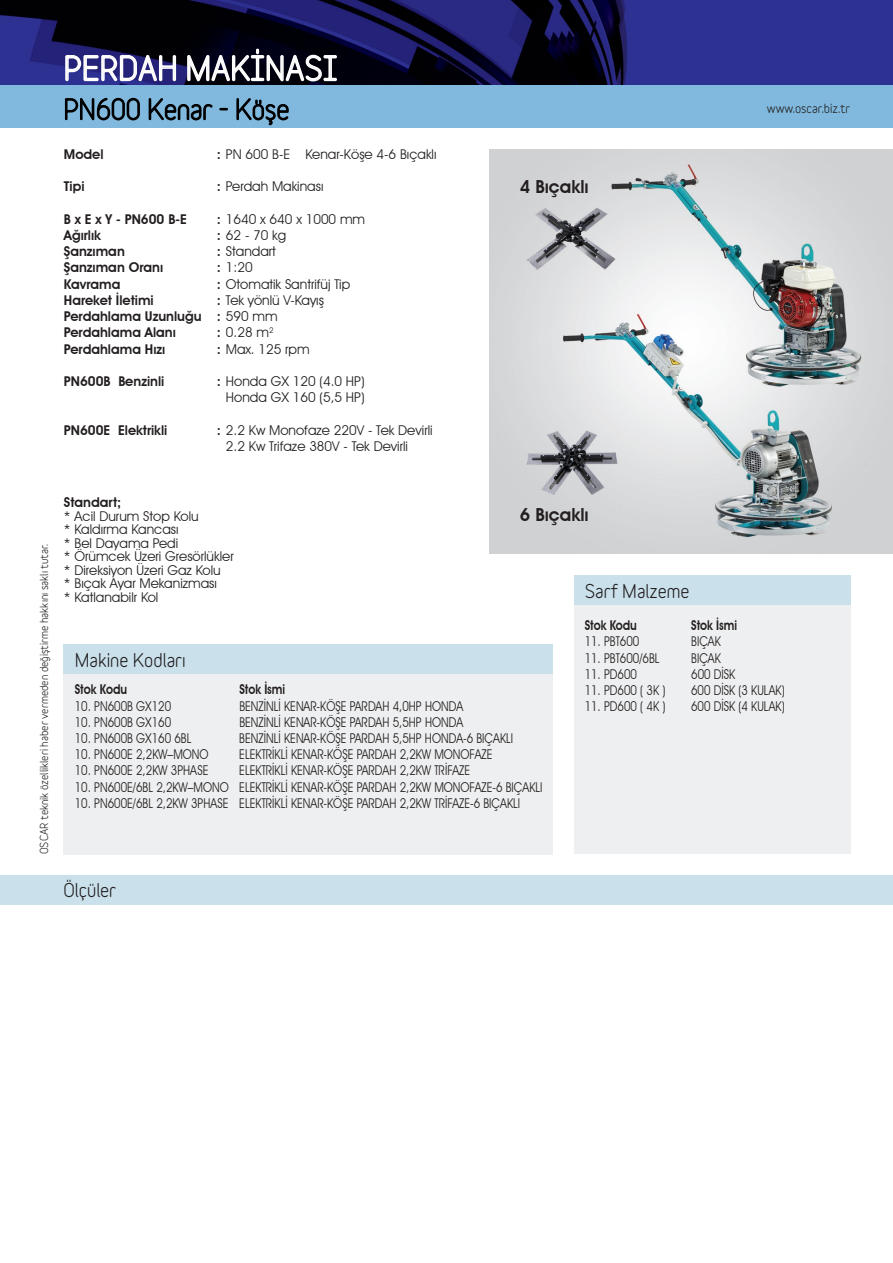
<style>
.page{position:relative;width:893px;height:1263px;background:#fff}
.page>*{position:absolute;margin:0;border:0;box-sizing:border-box;transform-origin:0 0}
.t1{font:700 31.5px "Variable";color:#fff}
.t2{font:700 18px "Variable";color:#231f20}
.t3{font:600 18px "Avant Garde IT Cby BT";color:#231f20}
.t4{font:13.5px "Avant Garde IT Cby BT";color:#231f20;scale:.85 1}
.t5{font:13.5px/13.5px "Avant Garde IT Cby BT";color:#231f20}
.t6{font:600 13.5px/16.2px "Avant Garde IT Cby BT";color:#231f20}
.t7{font:600 13.5px "Avant Garde IT Cby BT";color:#231f20;scale:.85 1}
.t8{font:700 12px "Variable";color:#231f20}
.t9{font:700 10.5px "Variable";color:#231f20}
.s1{font-weight:600}
.s2{font-weight:400}
</style>
<div class="page">
<img style="left:489px;top:150px;width:404px;height:404px">
<div style="left:574px;top:605px;width:277px;height:249px;background:#eeeff0"></div>
<div style="left:574px;top:575px;width:277px;height:30px;background:#cae1ec"></div>
<div style="left:64px;top:674px;width:489px;height:180px;background:#eeeff0"></div>
<div style="left:64px;top:644px;width:489px;height:30px;background:#cae1ec"></div>
<img style="left:0;top:0;width:893px;height:85px">
<div style="left:0;top:85px;width:893px;height:43px;background:#80b9dd"></div>
<svg style="left:64px;top:97px;width:76px;height:24px"></svg>
<svg style="left:148px;top:98px;width:65px;height:23px"></svg>
<svg style="left:219px;top:108px;width:9px;height:2px"></svg>
<svg style="left:236px;top:98px;width:53px;height:28px"></svg>
<svg style="left:65px;top:54px;width:112px;height:31px;background:#6868a1"></svg>
<svg style="left:186px;top:48px;width:152px;height:37px;background:#42424d"></svg>
<div style="left:0;top:875px;width:893px;height:30px;background:#cae1ec"></div>
<h1 class="t1" style="left:64px;top:49px;width:275px">PERDAH MAKİNASI</h1>
<p class="t6" style="left:64px;top:146px;width:41px">Model</p>
<p class="t5" style="left:217px;top:147px;width:221px"><span class="s1">:</span> PN 600 B-E Kenar-Köşe 4-6 Bıçaklı</p>
<p class="t6" style="left:64px;top:178px;width:22px">Tipi</p>
<p class="t5" style="left:217px;top:180px;width:108px"><span class="s1">:</span> Perdah Makinası</p>
<p class="t6" style="left:64px;top:211px;width:125px">B x E x Y - PN600 B-E</p>
<p class="t5" style="left:217px;top:212px;width:150px"><span class="s1">:</span> 1640 x 640 x 1000 mm</p>
<p class="t6" style="left:64px;top:227px;width:39px">Ağırlık</p>
<p class="t5" style="left:217px;top:228px;width:71px"><span class="s1">:</span> 62 - 70 kg</p>
<p class="t6" style="left:64px;top:243px;width:62px">Şanzıman</p>
<p class="t5" style="left:217px;top:245px;width:61px"><span class="s1">:</span> Standart</p>
<p class="t6" style="left:64px;top:259px;width:101px">Şanzıman Oranı</p>
<p class="t5" style="left:217px;top:261px;width:38px"><span class="s1">:</span> 1:20</p>
<p class="t6" style="left:64px;top:276px;width:58px">Kavrama</p>
<p class="t5" style="left:217px;top:277px;width:135px"><span class="s1">:</span> Otomatik Santrifüj Tip</p>
<p class="t6" style="left:64px;top:292px;width:91px">Hareket İletimi</p>
<p class="t6" style="left:64px;top:292px;width:262px;text-indent:153px">: <span class="s2">Tek yönlü V-Kayış<br></span>Perdahlama Uzunluğu : <span class="s2">590 mm<br></span>Perdahlama Alanı</p>
<p class="t5" style="left:217px;top:326px;width:58px"><span class="s1">:</span> 0.28 m<sup>2</sup></p>
<p class="t6" style="left:64px;top:340px;width:103px">Perdahlama Hızı</p>
<p class="t5" style="left:217px;top:342px;width:95px"><span class="s1">:</span> Max. 125 rpm</p>
<p class="t6" style="left:64px;top:373px;width:102px">PN600B Benzinli</p>
<p class="t5" style="left:217px;top:373px;width:149px;line-height:16.2px;text-align:right"><span class="s1">:</span> Honda GX 120 (4.0 HP)<br>Honda GX 160 (5,5 HP)</p>
<p class="t6" style="left:64px;top:421px;width:105px">PN600E Elektrikli</p>
<p class="t5" style="left:226px;top:421px;width:208px;line-height:16.2px;text-indent:-9px"><span class="s1">:</span> 2.2 Kw Monofaze 220V - Tek Devirli<br>2.2 Kw Trifaze 380V - Tek Devirli</p>
<h2 class="t3" style="left:520px;top:176px;width:70px">4 Bıçaklı</h2>
<p class="t8" style="left:767px;top:101px;width:85px">www.oscar.biz.tr</p>
<p class="t9" style="left:38px;top:854px;width:312px;rotate:-90deg">OSCAR teknik özellikleri haber vermeden değiştirme hakkını saklı tutar.</p>
<p class="t6" style="left:64px;top:494px;width:59px">Standart;</p>
<p class="t5" style="left:64px;top:509px;width:171px">* Acil Durum Stop Kolu<br>* Kaldırma Kancası<br>* Bel Dayama Pedi<br>* Örümcek Üzeri Gresörlükler * Direksiyon Üzeri Gaz Kolu<br>* Bıçak Ayar Mekanizması<br>* Katlanabilr Kol</p>
<h2 class="t3" style="left:520px;top:503px;width:70px">6 Bıçaklı</h2>
<h2 class="t2" style="left:585px;top:580px;width:106px">Sarf Malzeme</h2>
<h2 class="t2" style="left:75px;top:649px;width:113px">Makine Kodları</h2>
<p class="t7" style="left:75px;top:681px;width:63px">Stok Kodu</p>
<p class="t7" style="left:239px;top:681px;width:56px">Stok İsmi</p>
<p class="t4" style="left:75px;top:698px;width:115px">10. PN600B GX120</p>
<p class="t4" style="left:239px;top:698px;width:265px">BENZİNLİ KENAR-KÖŞE PARDAH 4,0HP HONDA</p>
<p class="t4" style="left:75px;top:714px;width:115px">10. PN600B GX160</p>
<p class="t4" style="left:239px;top:714px;width:265px">BENZİNLİ KENAR-KÖŞE PARDAH 5,5HP HONDA</p>
<p class="t4" style="left:75px;top:730px;width:139px">10. PN600B GX160 6BL</p>
<p class="t4" style="left:239px;top:730px;width:324px">BENZİNLİ KENAR-KÖŞE PARDAH 5,5HP HONDA-6 BIÇAKLI</p>
<p class="t4" style="left:75px;top:746px;width:159px">10. PN600E 2,2KW–MONO</p>
<p class="t4" style="left:239px;top:746px;width:299px">ELEKTRİKLİ KENAR-KÖŞE PARDAH 2,2KW MONOFAZE</p>
<p class="t4" style="left:75px;top:762px;width:159px">10. PN600E 2,2KW 3PHASE</p>
<p class="t4" style="left:239px;top:762px;width:273px">ELEKTRİKLİ KENAR-KÖŞE PARDAH 2,2KW TRİFAZE</p>
<p class="t4" style="left:75px;top:779px;width:552px">10. PN600E/6BL 2,2KW–MONO ELEKTRİKLİ KENAR-KÖŞE PARDAH 2,2KW MONOFAZE-6 BIÇAKLI</p>
<p class="t4" style="left:75px;top:795px;width:526px">10. PN600E/6BL 2,2KW 3PHASE ELEKTRİKLİ KENAR-KÖŞE PARDAH 2,2KW TRİFAZE-6 BIÇAKLI</p>
<h2 class="t2" style="left:64px;top:879px;width:54px">Ölçüler</h2>
<p class="t7" style="left:585px;top:617px;width:63px">Stok Kodu</p>
<p class="t7" style="left:691px;top:617px;width:56px">Stok İsmi</p>
<p class="t4" style="left:585px;top:633px;width:66px">11. PBT600</p>
<p class="t4" style="left:691px;top:633px;width:37px">BIÇAK</p>
<p class="t4" style="left:585px;top:649px;width:90px">11. PBT600/6BL</p>
<p class="t4" style="left:691px;top:649px;width:37px">BIÇAK</p>
<p class="t4" style="left:585px;top:666px;width:63px">11. PD600</p>
<p class="t4" style="left:691px;top:666px;width:53px">600 DİSK</p>
<p class="t4" style="left:585px;top:682px;width:96px">11. PD600 ( 3K )</p>
<p class="t4" style="left:691px;top:682px;width:112px">600 DİSK (3 KULAK)</p>
<p class="t4" style="left:585px;top:698px;width:96px">11. PD600 ( 4K )</p>
<p class="t4" style="left:691px;top:698px;width:112px">600 DİSK (4 KULAK)</p>
</div>
